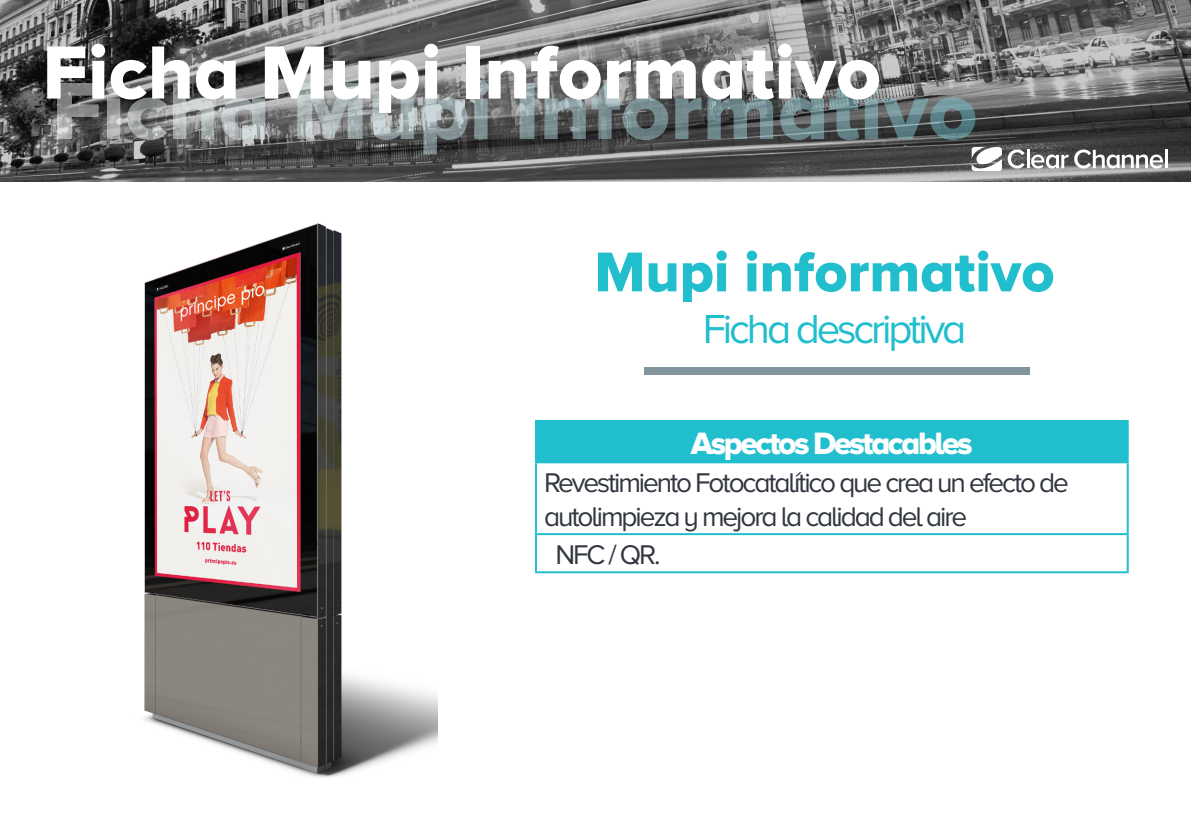
<style>
.page{position:relative;width:1191px;height:840px;background:#fff}
.page>*{position:absolute;margin:0;border:0;box-sizing:border-box;transform-origin:0 0}
.t1{font:78px "Proxima Nova A Extrabld";color:#fff}
.t2{font:58px "Proxima Nova A Extrabld";color:#21bece}
.t3{font:42px "Proxima Nova A";letter-spacing:-.075em;color:#21bece}
.t4{font:32px "Proxima Nova A Extrabld";letter-spacing:-.075em;color:#fff}
.t5{font:28px/33.6px "Proxima Nova A";letter-spacing:-.075em;color:#32363f}
</style>
<div class="page">
<svg style="left:0;top:0;width:1191px;height:181px;background:#6a6a6a"></svg>
<hr style="left:1026px;top:150px;width:3px;height:18px;background:#fff">
<svg style="left:1031px;top:154px;width:37px;height:14px"></svg>
<svg style="left:1074px;top:149px;width:89px;height:19px"></svg>
<hr style="left:1164px;top:150px;width:3px;height:18px;background:#fff">
<svg style="left:971px;top:147px;width:53px;height:24px"></svg>
<svg style="left:57px;top:80px;width:872px;height:74px;background:#717778"></svg>
<img style="left:144px;top:223px;width:293px;height:555px">
<div style="left:536px;top:421px;width:591px;height:41px;background:#21bece"></div>
<hr style="left:535px;top:420px;width:593px;height:2px;background:#21bece">
<hr style="left:535px;top:422px;width:2px;height:39px;background:#21bece">
<hr style="left:1126px;top:422px;width:2px;height:39px;background:#21bece">
<hr style="left:535px;top:461px;width:593px;height:2px;background:#21bece">
<hr style="left:535px;top:463px;width:2px;height:70px;background:#21bece">
<hr style="left:1126px;top:463px;width:2px;height:70px;background:#21bece">
<hr style="left:535px;top:533px;width:593px;height:2px;background:#21bece">
<hr style="left:535px;top:535px;width:2px;height:36px;background:#21bece">
<hr style="left:1126px;top:535px;width:2px;height:36px;background:#21bece">
<hr style="left:535px;top:571px;width:593px;height:2px;background:#21bece">
<div style="left:644px;top:367px;width:386px;height:7px;background:#83969f"></div>
<h1 class="t1" style="left:43px;top:27px;width:840px">Ficha Mupi Informativo</h1>
<p class="t2" style="left:594px;top:238px;width:461px">Mupi informativo</p>
<p class="t3" style="left:703px;top:305px;width:265px">Ficha descriptiva</p>
<p class="t4" style="left:691px;top:425px;width:283px">Aspectos Destacables</p>
<p class="t5" style="left:544px;top:465px;width:526px">Revestimiento Fotocatalítico que crea un efecto de autolimpieza y mejora la calidad del aire</p>
<p class="t5" style="left:555px;top:537px;width:107px">NFC / QR.</p>
</div>
